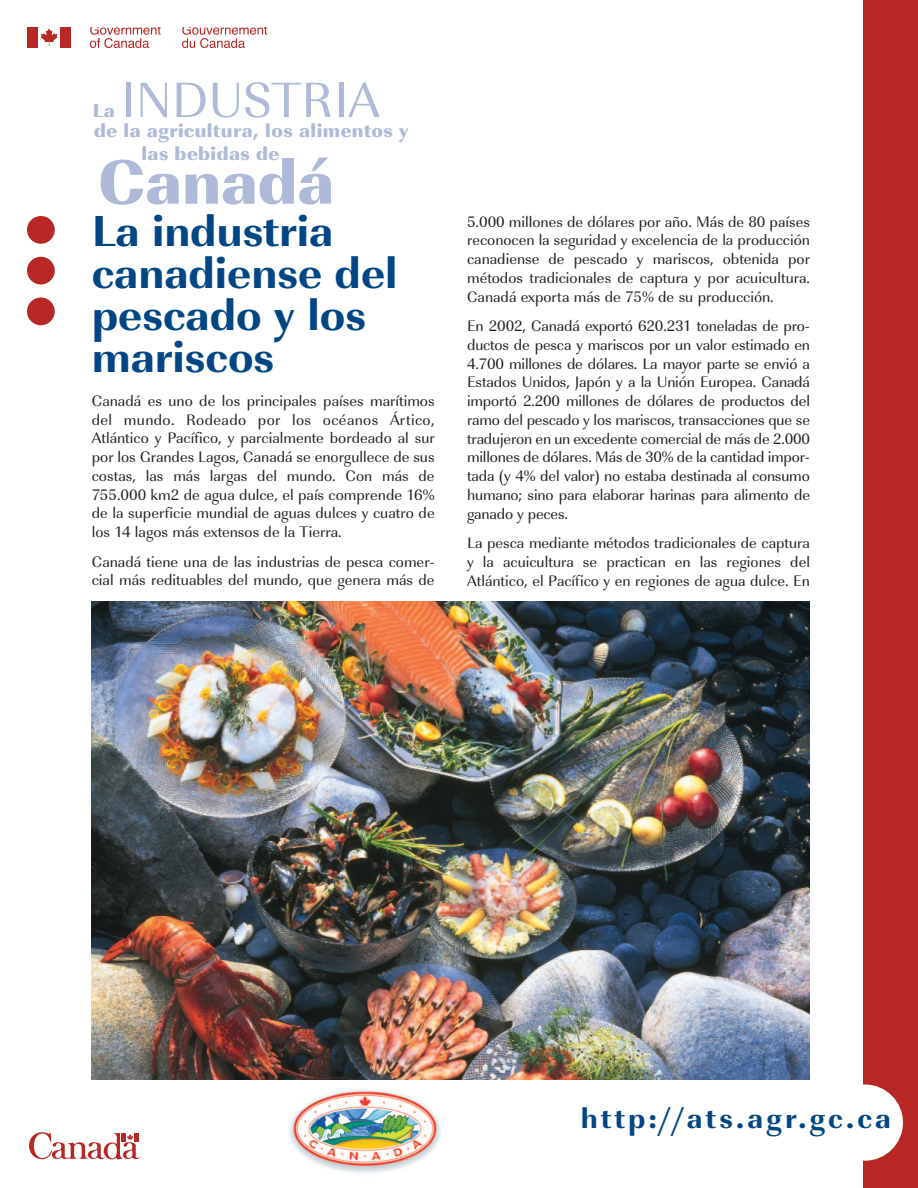
<style>
.page{position:relative;width:918px;height:1188px;background:#fff}
.page>*{position:absolute;margin:0;border:0;box-sizing:border-box;transform-origin:0 0}
.t1{font:700 64.5px "URW Imperial T Ultr";color:#aebad7}
.t2{font:51.3px "URW Imperial T";color:#aebad7}
.t3{font:700 45px/42px "URW Imperial T Extr";color:#004684}
.t4{font:700 29.4px "URW Imperial T Extr";letter-spacing:.11em;color:#004684}
.t5{font:700 19.35px/23.2px "URW Imperial T Ultr";letter-spacing:.025em;color:#aebad7}
.t6{font:15.75px/18.8px "URW Imperial T";color:#231f20;text-align:justify}
</style>
<div class="page">
<img style="left:289px;top:1089px;width:152px;height:84px">
<svg style="left:41px;top:28px;width:16px;height:18px"></svg>
<div style="left:61px;top:27px;width:10px;height:21px;background:#b62725"></div>
<svg style="left:90px;top:27px;width:71px;height:21px"></svg>
<div style="left:27px;top:27px;width:11px;height:21px;background:#b62725"></div>
<svg style="left:182px;top:27px;width:85px;height:21px"></svg>
<svg style="left:29px;top:1132px;width:111px;height:28px"></svg>
<img style="left:92px;top:602px;width:718px;height:478px">
<div style="left:27px;top:216px;width:28px;height:28px;background:#b62725;border-radius:50%"></div>
<div style="left:27px;top:257px;width:28px;height:28px;background:#b62725;border-radius:50%"></div>
<div style="left:27px;top:298px;width:28px;height:27px;background:#b62725;border-radius:50%"></div>
<div style="left:864px;top:0;width:54px;height:1188px;background:#b62725"></div>
<div style="left:827px;top:1084px;width:76px;height:77px;background:#fff;border-radius:50%"></div>
<h2 class="t2" style="left:121px;top:80px;width:260px">INDUSTRIA</h2>
<h1 class="t1" style="left:98px;top:159px;width:238px">Canadá</h1>
<p class="t5" style="left:93px;top:102px;width:23px">La</p>
<p class="t5" style="left:141px;top:122px;width:269px;text-indent:-47px">de la agricultura, los alimentos y las bebidas de</p>
<h3 class="t3" style="left:92px;top:215px;width:307px">La industria canadiense del pescado y los mariscos</h3>
<p class="t6" style="left:92px;top:393px;width:344px">Canadá es uno de los principales países marítimos del mundo. Rodeado por los océanos Ártico, Atlántico y Pacífico, y parcialmente bordeado al sur por los Grandes Lagos, Canadá se enorgullece de sus costas, las más largas del mundo. Con más de 755.000 km2 de agua dulce, el país comprende 16% de la superficie mundial de aguas dulces y cuatro de los 14 lagos más extensos de la Tierra.</p>
<p class="t6" style="left:92px;top:554px;width:344px">Canadá tiene una de las industrias de pesca comer&shy;cial más redituables del mundo, que genera más de</p>
<p class="t6" style="left:467px;top:214px;width:344px">5.000 millones de dólares por año. Más de 80 países reconocen la seguridad y excelencia de la producción canadiense de pescado y mariscos, obtenida por métodos tradicionales de captura y por acuicultura.<br>Canadá exporta más de 75% de su producción.</p>
<p class="t6" style="left:467px;top:318px;width:344px">En 2002, Canadá exportó 620.231 toneladas de pro&shy;ductos de pesca y mariscos por un valor estimado en 4.700 millones de dólares. La mayor parte se envió a Estados Unidos, Japón y a la Unión Europea. Canadá importó 2.200 millones de dólares de productos del ramo del pescado y los mariscos, transacciones que se tradujeron en un excedente comercial de más de 2.000 millones de dólares. Más de 30% de la cantidad impor&shy;tada (y 4% del valor) no estaba destinada al consumo humano; sino para elaborar harinas para alimento de ganado y peces.</p>
<p class="t6" style="left:467px;top:535px;width:344px">La pesca mediante métodos tradicionales de captura y la acuicultura se practican en las regiones del Atlántico, el Pacífico y en regiones de agua dulce. En</p>
<h3 class="t4" style="left:581px;top:1108px;width:312px">http://ats.agr.gc.ca</h3>
</div>
